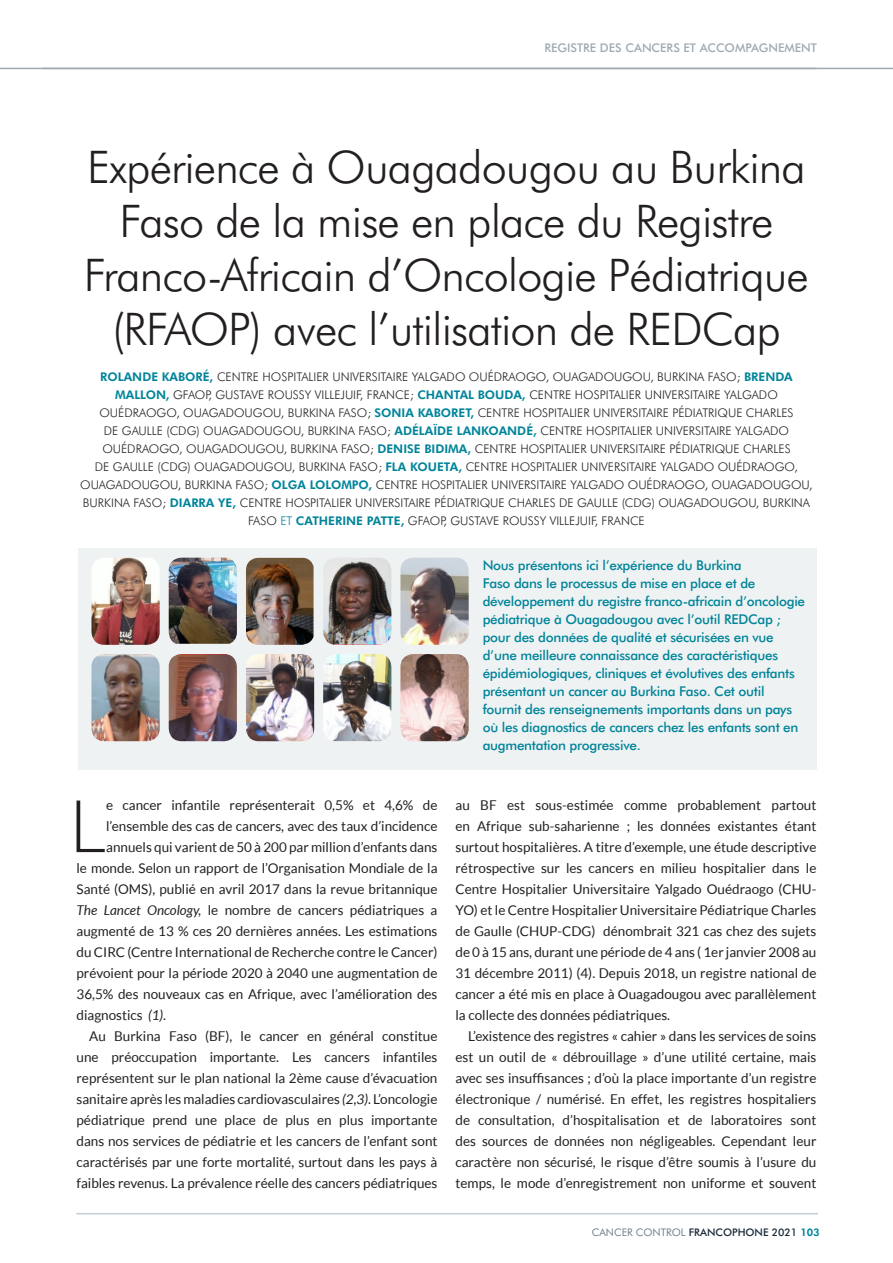
<style>
.page{position:relative;width:893px;height:1263px;background:#fff}
.page>*{position:absolute;margin:0;border:0;box-sizing:border-box;transform-origin:0 0}
.COPY_No_indent{font:300 72.9px "Lato";color:#231f20}
.t1{font:300 45px/54px "Futura BT";letter-spacing:-.02em;color:#231f20;text-align:center}
.COPY_Indented{font:13.5px/21px "Lato";color:#231f20;text-align:justify}
.COPY_No_indent-2{font:13.5px "Lato";color:#231f20}
.Standfirst{font:500 13.5px/18px "Futura BT";letter-spacing:-.02em;color:#00849a}
.t2{font:300 12px/18px "Futura BT";color:#231f20;text-align:center}
.t3{font:500 12px "Futura BT";color:#9faab2}
.t4{font:500 10.5px "Futura BT";color:#172938}
.s1{font-weight:800;color:#00849a}
.s2{color:#00849a}
.s3{font-style:italic}
.s4{font-weight:400;color:#727f8a}
</style>
<div class="page">
<hr style="left:0;top:68px;width:816px;height:1px;background:#9faab2">
<hr style="left:76px;top:1213px;width:742px;height:1px;background:#c5ced3">
<hr style="left:43px;top:68px;width:850px;height:1px;background:#9faab2">
<div style="left:78px;top:548px;width:739px;height:221px;background:#eff2f2"></div>
<img style="left:91px;top:558px;width:69px;height:87px">
<img style="left:169px;top:558px;width:68px;height:86px">
<img style="left:246px;top:558px;width:68px;height:87px">
<img style="left:323px;top:558px;width:68px;height:87px">
<img style="left:400px;top:558px;width:69px;height:87px">
<img style="left:91px;top:654px;width:69px;height:87px">
<img style="left:169px;top:654px;width:68px;height:87px">
<img style="left:246px;top:654px;width:68px;height:87px">
<img style="left:323px;top:654px;width:68px;height:87px">
<img style="left:400px;top:654px;width:69px;height:87px">
<p class="t3" style="left:544px;top:40px;width:274px">REGISTRE DES CANCERS ET ACCOMPAGNEMENT</p>
<p class="t1" style="left:84px;top:140px;width:726px">Expérience à Ouagadougou au Burkina Faso de la mise en place du Registre Franco-Africain d’Oncologie Pédiatrique (RFAOP) avec l’utilisation de REDCap</p>
<p class="t2" style="left:80px;top:368px;width:734px"><span class="s1">ROLANDE KABORÉ,</span> CENTRE HOSPITALIER UNIVERSITAIRE YALGADO OUÉDRAOGO, OUAGADOUGOU, BURKINA FASO; <span class="s1">BRENDA MALLON,</span> GFAOP, GUSTAVE ROUSSY VILLEJUIF, FRANCE; <span class="s1">CHANTAL BOUDA,</span> CENTRE HOSPITALIER UNIVERSITAIRE YALGADO OUÉDRAOGO, OUAGADOUGOU, BURKINA FASO; <span class="s1">SONIA KABORET,</span> CENTRE HOSPITALIER UNIVERSITAIRE PÉDIATRIQUE CHARLES<br>DE GAULLE (CDG) OUAGADOUGOU, BURKINA FASO; <span class="s1">ADÉLAÏDE LANKOANDÉ,</span> CENTRE HOSPITALIER UNIVERSITAIRE YALGADO OUÉDRAOGO, OUAGADOUGOU, BURKINA FASO; <span class="s1">DENISE BIDIMA,</span> CENTRE HOSPITALIER UNIVERSITAIRE PÉDIATRIQUE CHARLES<br>DE GAULLE (CDG) OUAGADOUGOU, BURKINA FASO; <span class="s1">FLA KOUETA,</span> CENTRE HOSPITALIER UNIVERSITAIRE YALGADO OUÉDRAOGO, OUAGADOUGOU, BURKINA FASO; <span class="s1">OLGA LOLOMPO,</span> CENTRE HOSPITALIER UNIVERSITAIRE YALGADO OUÉDRAOGO, OUAGADOUGOU, BURKINA FASO; <span class="s1">DIARRA YE,</span> CENTRE HOSPITALIER UNIVERSITAIRE PÉDIATRIQUE CHARLES DE GAULLE (CDG) OUAGADOUGOU, BURKINA FASO <span class="s2">ET</span> <span class="s1">CATHERINE PATTE,</span> GFAOP, GUSTAVE ROUSSY VILLEJUIF, FRANCE</p>
<p class="Standfirst" style="left:483px;top:556px;width:324px">Nous présentons ici l’expérience du Burkina<br>Faso dans le processus de mise en place et de développement du registre franco-africain d’oncologie pédiatrique à Ouagadougou avec l’outil REDCap ; pour des données de qualité et sécurisées en vue d’une meilleure connaissance des caractéristiques épidémiologiques, cliniques et évolutives des enfants présentant un cancer au Burkina Faso. Cet outil fournit des renseignements importants dans un pays où les diagnostics de cancers chez les enfants sont en augmentation progressive.</p>
<p class="COPY_No_indent" style="left:69px;top:787px;width:39px">L</p>
<p class="COPY_No_indent-2" style="left:106px;top:798px;width:333px">e cancer infantile représenterait 0,5% et 4,6% de</p>
<p class="COPY_No_indent-2" style="left:106px;top:819px;width:333px">l’ensemble des cas de cancers, avec des taux d’incidence</p>
<p class="COPY_No_indent-2" style="left:106px;top:840px;width:333px">annuels qui varient de 50 à 200 par million d’enfants dans</p>
<p class="COPY_No_indent-2" style="left:77px;top:861px;width:362px">le monde. Selon un rapport de l’Organisation Mondiale de la</p>
<p class="COPY_No_indent-2" style="left:77px;top:882px;width:362px">Santé (OMS), publié en avril 2017 dans la revue britannique</p>
<p class="COPY_No_indent-2" style="left:77px;top:903px;width:362px"><span class="s3">The Lancet Oncology,</span> le nombre de cancers pédiatriques a</p>
<p class="COPY_No_indent-2" style="left:77px;top:924px;width:362px">augmenté de 13 % ces 20 dernières années. Les estimations</p>
<p class="COPY_No_indent-2" style="left:77px;top:945px;width:362px">du CIRC (Centre International de Recherche contre le Cancer)</p>
<p class="COPY_No_indent-2" style="left:77px;top:966px;width:362px">prévoient pour la période 2020 à 2040 une augmentation de</p>
<p class="COPY_No_indent-2" style="left:77px;top:987px;width:362px">36,5% des nouveaux cas en Afrique, avec l’amélioration des</p>
<p class="COPY_No_indent-2" style="left:77px;top:1008px;width:91px">diagnostics <span class="s3">(1)</span>.</p>
<p class="COPY_Indented" style="left:77px;top:1026px;width:362px;text-indent:13px">Au Burkina Faso (BF), le cancer en général constitue une préoccupation importante. Les cancers infantiles représentent sur le plan national la 2ème cause d’évacuation sanitaire après les maladies cardiovasculaires <span class="s3">(2,3)</span>. L’oncologie pédiatrique prend une place de plus en plus importante dans nos services de pédiatrie et les cancers de l’enfant sont caractérisés par une forte mortalité, surtout dans les pays à faibles revenus. La prévalence réelle des cancers pédiatriques</p>
<p class="COPY_Indented" style="left:455px;top:795px;width:362px">au BF est sous-estimée comme probablement partout en Afrique sub-saharienne ; les données existantes étant surtout hospitalières. A titre d’exemple, une étude descriptive rétrospective sur les cancers en milieu hospitalier dans le Centre Hospitalier Universitaire Yalgado Ouédraogo (CHU-YO) et le Centre Hospitalier Universitaire Pédiatrique Charles de Gaulle (CHUP-CDG) dénombrait 321 cas chez des sujets de 0 à 15 ans, durant une période de 4 ans ( 1er janvier 2008 au 31 décembre 2011) (4). Depuis 2018, un registre national de cancer a été mis en place à Ouagadougou avec parallèlement la collecte des données pédiatriques.</p>
<p class="COPY_Indented" style="left:455px;top:1026px;width:362px;text-indent:13px">L’existence des registres « cahier » dans les services de soins est un outil de « débrouillage » d’une utilité certaine, mais avec ses insuffisances ; d’où la place importante d’un registre électronique / numérisé. En effet, les registres hospitaliers de consultation, d’hospitalisation et de laboratoires sont des sources de données non négligeables. Cependant leur caractère non sécurisé, le risque d’être soumis à l’usure du temps, le mode d’enregistrement non uniforme et souvent</p>
<p class="t4" style="left:592px;top:1226px;width:229px"><span class="s4">CANCER CONTROL</span> FRANCOPHONE 2021 <span class="s1">103</span></p>
</div>
